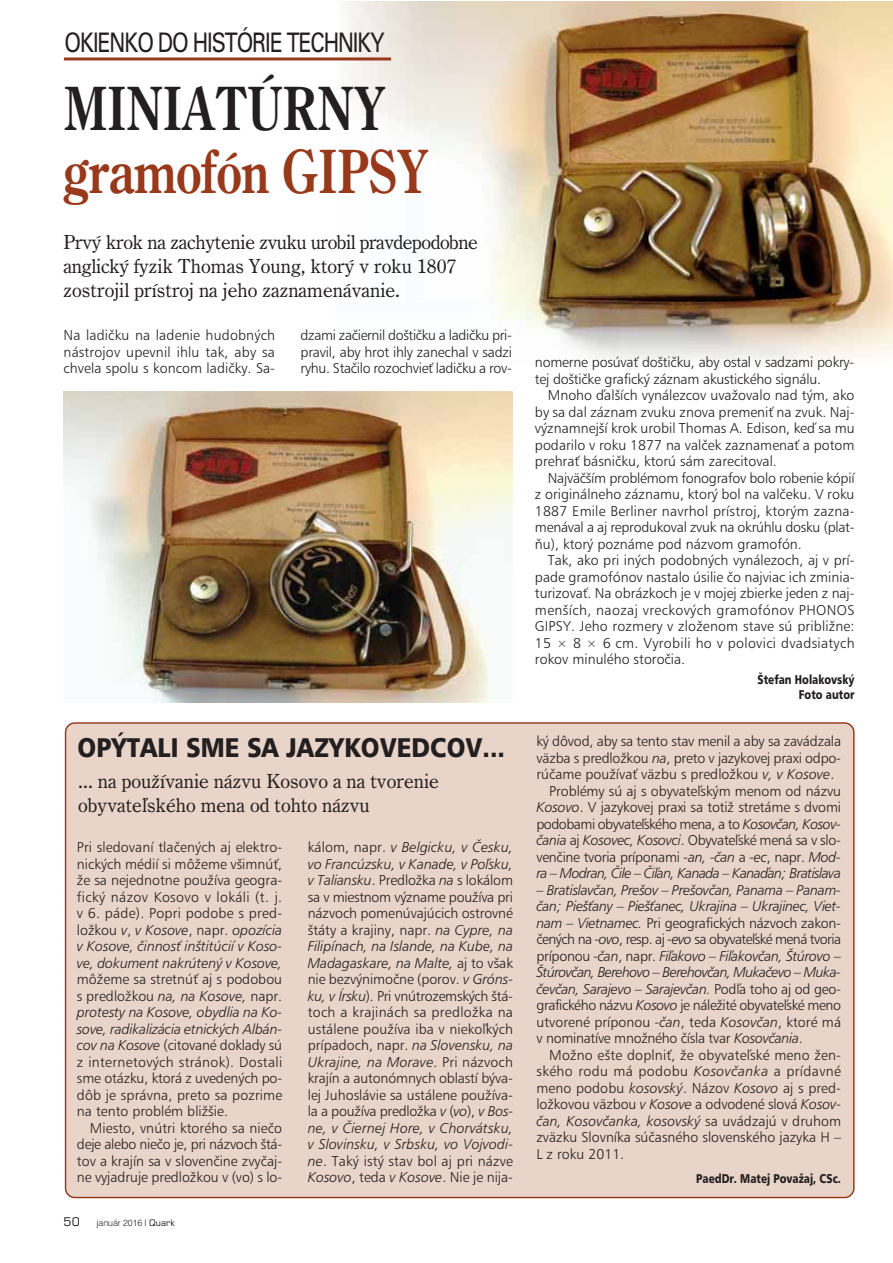
<style>
.page{position:relative;width:893px;height:1263px;background:#fff}
.page>*{position:absolute;margin:0;border:0;box-sizing:border-box;transform-origin:0 0}
.t1{font:60px "Century Oldstyle AT Bold";letter-spacing:-.015em;color:#98391b;scale:.8 1}
.t2{font:60px "Century Oldstyle AT Bold";letter-spacing:-.015em;color:#231f20;scale:.8 1}
.t3{font:27px "Humanist 777 AT Black";color:#231f20;scale:.9 1}
.t4{font:27px "Zurich AT";letter-spacing:-.05em;color:#231f20;scale:.8 1}
.t5{font:19.5px/24px "Century Oldstyle AT";color:#231f20}
.t6{font:14.25px/16.5px "Humanist 777 AT Light";letter-spacing:-.005em;color:#231f20;text-align:justify}
.t7{font:italic 14.25px/16.5px "Humanist 777 AT Light";letter-spacing:-.04em;color:#231f20;text-align:justify}
.t8{font:14.25px "Humanist 777 AT Light";letter-spacing:-.035em;color:#231f20}
.t9{font:12.75px/14.2px "Humanist 777 AT Black";color:#231f20;text-align:right;scale:.8 1}
.t10{font:12px "Square 721 AT";color:#231f20}
.t11{font:9px "Swiss 721 AT Light";color:#231f20}
.s1{font-style:italic}
.s2{font-family:"Square 721 AT"}
.s3{font-style:normal}
</style>
<div class="page">
<img style="left:423px;top:2px;width:469px;height:301px">
<img style="left:501px;top:303px;width:391px;height:60px">
<div style="left:65px;top:722px;width:789px;height:476px;background:#e8d4c8"></div>
<hr style="left:64px;top:57px;width:327px;height:3px;background:#98391b">
<img style="left:64px;top:392px;width:448px;height:311px">
<h2 class="t4" style="left:64px;top:33px;width:402px">OKIENKO DO HISTÓRIE TECHNIKY</h2>
<h1 class="t2" style="left:64px;top:87px;width:404px">MINIATÚRNY</h1>
<h1 class="t1" style="left:64px;top:150px;width:458px">gramofón GIPSY</h1>
<h3 class="t5" style="left:64px;top:231px;width:416px">Prvý krok na zachytenie zvuku urobil pravdepodobne anglický fyzik Thomas Young, ktorý v roku 1807 zostrojil prístroj na jeho zaznamenávanie.</h3>
<p class="t6" style="left:64px;top:328px;width:213px">Na ladičku na ladenie hudobných nástrojov upevnil ihlu tak, aby sa chvela spolu s koncom ladičky. Sa-</p>
<p class="t6" style="left:301px;top:328px;width:213px">dzami začiernil doštičku a ladičku pri&shy;pravil, aby hrot ihly zanechal v sadzi ryhu. Stačilo rozochvieť ladičku a rov-</p>
<h2 class="t3" style="left:78px;top:737px;width:476px">OPÝTALI SME SA JAZYKOVEDCOV...</h2>
<h3 class="t5" style="left:78px;top:770px;width:362px">... na používanie názvu Kosovo a na tvorenie obyvateľského mena od tohto názvu</h3>
<p class="t6" style="left:77px;top:840px;width:207px">Pri sledovaní tlačených aj elektro&shy;nických médií si môžeme všimnúť, že sa nejednotne používa geogra&shy;fický názov Kosovo v lokáli (t. j. v 6. páde). Popri podobe s pred&shy;ložkou <span class="s1">v</span>, <span class="s1">v Kosove</span>, napr. <span class="s1">opozícia v Kosove, činnosť inštitúcií v Koso&shy;ve, dokument nakrútený v Kosove,</span></p>
<p class="t6" style="left:77px;top:972px;width:207px">môžeme sa stretnúť aj s podobou s predložkou <span class="s1">na, na Kosove,</span> napr. <span class="s1">protesty na Kosove, obydlia na Ko&shy;sove, radikalizácia etnických Albán&shy;cov na Kosove</span> (citované doklady sú z internetových stránok). Dostali sme otázku, ktorá z uvedených po&shy;dôb je správna, preto sa pozrime na tento problém bližšie.</p>
<p class="t6" style="left:77px;top:1121px;width:207px;text-indent:13px">Miesto, vnútri ktorého sa niečo deje alebo niečo je, pri názvoch štá&shy;tov a krajín sa v slovenčine zvyčaj&shy;ne vyjadruje predložkou v (vo) s lo-</p>
<p class="t10" style="left:64px;top:1218px;width:18px">50</p>
<p class="t11" style="left:97px;top:1218px;width:80px">január 2016 I <span class="s2">Quark</span></p>
<p class="t6" style="left:308px;top:840px;width:207px">kálom, napr. <span class="s1">v Belgicku, v Česku, vo Francúzsku, v Kanade, v Poľsku, v Taliansku</span>. Predložka <span class="s1">na</span> s lokálom sa v miestnom význame používa pri názvoch pomenúvajúcich ostrovné štáty a krajiny, napr. <span class="s1">na Cypre, na Filipínach, na Islande, na Kube, na Madagaskare, na Malte,</span> aj to však nie bezvýnimočne (porov. <span class="s1">v Gróns&shy;ku, v Írsku</span>). Pri vnútrozemských štá&shy;toch a krajinách sa predložka na ustálene používa iba v niekoľkých prípadoch, napr. <span class="s1">na Slovensku, na Ukrajine, na Morave</span>. Pri názvoch krajín a autonómnych oblastí býva&shy;lej Juhoslávie sa ustálene používa&shy;la a používa predložka <span class="s1">v</span> (<span class="s1">vo</span>), <span class="s1">v Bos&shy;ne, v Čiernej Hore, v Chorvátsku, v Slovinsku, v Srbsku, vo Vojvodi&shy;ne</span>. Taký istý stav bol aj pri názve <span class="s1">Kosovo</span>, teda <span class="s1">v Kosove</span>. Nie je nija-</p>
<p class="t6" style="left:535px;top:355px;width:321px">nomerne posúvať doštičku, aby ostal v sadzami pokry&shy;tej doštičke grafický záznam akustického signálu.</p>
<p class="t6" style="left:535px;top:388px;width:321px;text-indent:13px">Mnoho ďalších vynálezcov uvažovalo nad tým, ako by sa dal záznam zvuku znova premeniť na zvuk. Naj&shy;významnejší krok urobil Thomas A. Edison, keď sa mu podarilo v roku 1877 na valček zaznamenať a potom prehrať básničku, ktorú sám zarecitoval.</p>
<p class="t6" style="left:535px;top:471px;width:321px;text-indent:13px">Najväčším problémom fonografov bolo robenie kópií z originálneho záznamu, ktorý bol na valčeku. V roku 1887 Emile Berliner navrhol prístroj, ktorým zazna&shy;menával a aj reprodukoval zvuk na okrúhlu dosku (plat&shy;ňu), ktorý poznáme pod názvom gramofón.</p>
<p class="t6" style="left:535px;top:553px;width:321px;text-indent:13px">Tak, ako pri iných podobných vynálezoch, aj v prí&shy;pade gramofónov nastalo úsilie čo najviac ich zminia&shy;turizovať. Na obrázkoch je v mojej zbierke jeden z naj&shy;menších, naozaj vreckových gramofónov PHONOS GIPSY. Jeho rozmery v zloženom stave sú približne:<br>15 × 8 × 6 cm. Vyrobili ho v polovici dvadsiatych rokov minulého storočia.</p>
<p class="t9" style="left:757px;top:674px;width:123px">Štefan Holakovský<br>Foto autor</p>
<p class="t6" style="left:536px;top:735px;width:306px">ký dôvod, aby sa tento stav menil a aby sa zavádzala</p>
<p class="t6" style="left:536px;top:751px;width:306px">väzba s predložkou <span class="s1">na</span>, preto v jazykovej praxi odpo-</p>
<p class="t6" style="left:536px;top:768px;width:299px">rúčame používať väzbu s predložkou <span class="s1">v, v Kosove</span>.</p>
<p class="t6" style="left:549px;top:784px;width:293px">Problémy sú aj s obyvateľským menom od názvu</p>
<p class="t6" style="left:536px;top:801px;width:306px"><span class="s1">Kosovo</span>. V jazykovej praxi sa totiž stretáme s dvomi</p>
<p class="t8" style="left:536px;top:818px;width:306px">podobami obyvateľského mena, a to <span class="s1">Kosovčan, Kosov-</span></p>
<p class="t6" style="left:536px;top:834px;width:306px"><span class="s1">čania</span> aj <span class="s1">Kosovec, Kosovci</span>. Obyvateľské mená sa v slo-</p>
<p class="t6" style="left:536px;top:850px;width:306px">venčine tvoria príponami <span class="s1">-an, -čan</span> a <span class="s1">-ec</span>, napr. <span class="s1">Mod-</span></p>
<p class="t7" style="left:536px;top:866px;width:306px">ra – Modran, Čile – Čiľan, Kanada – Kanaďan; Bratislava</p>
<p class="t7" style="left:536px;top:883px;width:306px">– Bratislavčan, Prešov – Prešovčan, Panama – Panam&shy;čan; Piešťany – Piešťanec, Ukrajina – Ukrajinec, Viet&shy;nam – Vietnamec. <span class="s3">Pri geografických názvoch zakon&shy;čených na</span> -ovo<span class="s3">, resp. aj</span> -evo <span class="s3">sa obyvateľské mená tvoria príponou</span> -čan<span class="s3">, napr.</span> Fiľakovo – Fiľakovčan, Štúrovo – Štúrovčan, Berehovo – Berehovčan, Mukačevo – Muka&shy;čevčan, Sarajevo – Sarajevčan. <span class="s3">Podľa toho aj od geo&shy;grafického názvu</span> Kosovo <span class="s3">je náležité obyvateľské meno utvorené príponou</span> -čan<span class="s3">, teda</span> Kosovčan<span class="s3">, ktoré má v nominatíve množného čísla tvar</span> Kosovčania<span class="s3">.</span></p>
<p class="t6" style="left:536px;top:1048px;width:306px;text-indent:13px">Možno ešte doplniť, že obyvateľské meno žen&shy;ského rodu má podobu <span class="s1">Kosovčanka</span> a prídavné meno podobu <span class="s1">kosovský</span>. Názov <span class="s1">Kosovo</span> aj s pred&shy;ložkovou väzbou <span class="s1">v Kosove</span> a odvodené slová <span class="s1">Kosov&shy;čan, Kosovčanka, kosovský</span> sa uvádzajú v druhom zväzku Slovníka súčasného slovenského jazyka H – L z roku 2011.</p>
<p class="t9" style="left:696px;top:1172px;width:183px">PaedDr. Matej Považaj, CSc.</p>
</div>
